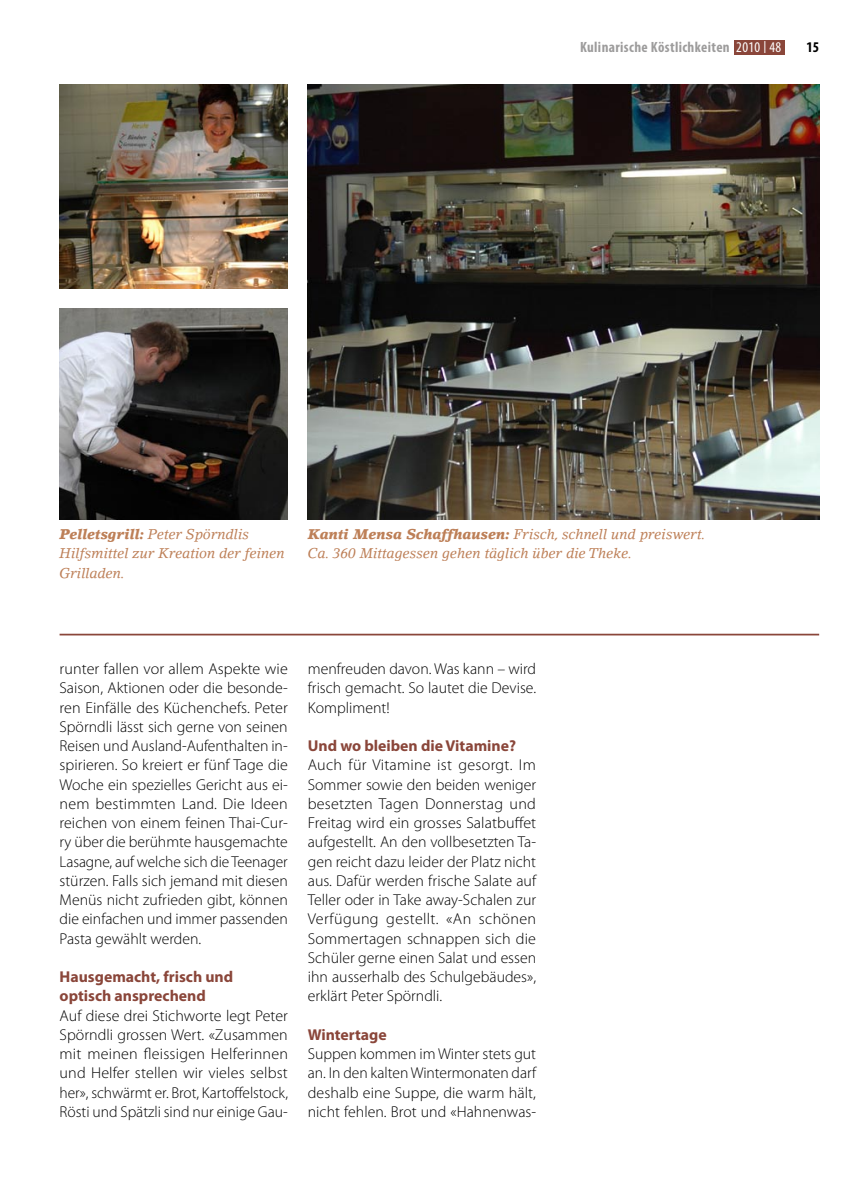
<style>
.page{position:relative;width:844px;height:1191px;background:#fff}
.page>*{position:absolute;margin:0;border:0;box-sizing:border-box;transform-origin:0 0}
.D_Grundtext{font:300 15.75px/19.2px "Myriad Pro";color:#000;text-align:justify}
.D_Titel{font:700 15.75px/19.2px "Myriad Pro";color:#8a463a}
.t1{font:700 condensed 14.88px "Myriad Pro";letter-spacing:.025em;color:#9d9c9c}
.t2{font:700 condensed 14.88px "Myriad Pro";color:#000}
.D_Bildlegende{font:italic 14px/19.2px "Lino Letter LT";color:#bd7f57}
.s1{font-weight:400;color:#fff}
.s2{font-weight:400;font-size:11.9px;color:#fff}
.s3{font-weight:900}
</style>
<div class="page">
<div style="left:733px;top:40px;width:51px;height:14px;background:#8a463a"></div>
<img style="left:308px;top:84px;width:511px;height:436px">
<img style="left:60px;top:84px;width:228px;height:205px">
<img style="left:60px;top:308px;width:228px;height:212px">
<hr style="left:60px;top:633px;width:759px;height:2px;background:#8a463a">
<p class="t1" style="left:580px;top:38px;width:203px">Kulinarische Köstlichkeiten <span class="s1">2010</span> <span class="s2">|</span> <span class="s1">48</span></p>
<p class="t2" style="left:806px;top:38px;width:14px">15</p>
<p class="D_Bildlegende" style="left:60px;top:524px;width:227px"><span class="s3">Pelletsgrill:</span> Peter Spörndlis<br>Hilfsmittel zur Kreation der feinen<br>Grilladen.</p>
<p class="D_Bildlegende" style="left:308px;top:524px;width:399px"><span class="s3">Kanti Mensa Schaffhausen:</span> Frisch, schnell und preiswert.<br>Ca. 360 Mittagessen gehen täglich über die Theke.</p>
<p class="D_Grundtext" style="left:60px;top:659px;width:230px">runter fallen vor allem Aspekte wie Saison, Aktionen oder die besonde&shy;ren Einfälle des Küchenchefs. Peter Spörndli lässt sich gerne von seinen Reisen und Ausland-Aufenthalten in&shy;spirieren. So kreiert er fünf Tage die Woche ein spezielles Gericht aus ei&shy;nem bestimmten Land. Die Ideen reichen von einem feinen Thai-Cur&shy;ry über die berühmte hausgemachte Lasagne, auf welche sich die Teenager stürzen. Falls sich jemand mit diesen Menüs nicht zufrieden gibt, können die einfachen und immer passenden Pasta gewählt werden.</p>
<p class="D_Titel" style="left:60px;top:966px;width:175px">Hausgemacht, frisch und optisch ansprechend</p>
<p class="D_Grundtext" style="left:60px;top:1005px;width:230px">Auf diese drei Stichworte legt Peter Spörndli grossen Wert. «Zusammen mit meinen fleissigen Helferinnen und Helfer stellen wir vieles selbst her», schwärmt er. Brot, Kartoffelstock, Rösti und Spätzli sind nur einige Gau-</p>
<p class="D_Grundtext" style="left:308px;top:659px;width:230px">menfreuden davon. Was kann – wird frisch gemacht. So lautet die Devise.<br>Kompliment!</p>
<p class="D_Titel" style="left:308px;top:735px;width:210px">Und wo bleiben die Vitamine?</p>
<p class="D_Grundtext" style="left:308px;top:755px;width:230px">Auch für Vitamine ist gesorgt. Im Sommer sowie den beiden weniger besetzten Tagen Donnerstag und Freitag wird ein grosses Salatbuffet aufgestellt. An den vollbesetzten Ta&shy;gen reicht dazu leider der Platz nicht aus. Dafür werden frische Salate auf Teller oder in Take away-Schalen zur Verfügung gestellt. «An schönen Sommertagen schnappen sich die Schüler gerne einen Salat und essen ihn ausserhalb des Schulgebäudes», erklärt Peter Spörndli.</p>
<p class="D_Titel" style="left:308px;top:1024px;width:80px">Wintertage</p>
<p class="D_Grundtext" style="left:308px;top:1044px;width:230px">Suppen kommen im Winter stets gut an. In den kalten Wintermonaten darf deshalb eine Suppe, die warm hält, nicht fehlen. Brot und «Hahnenwas-</p>
</div>
